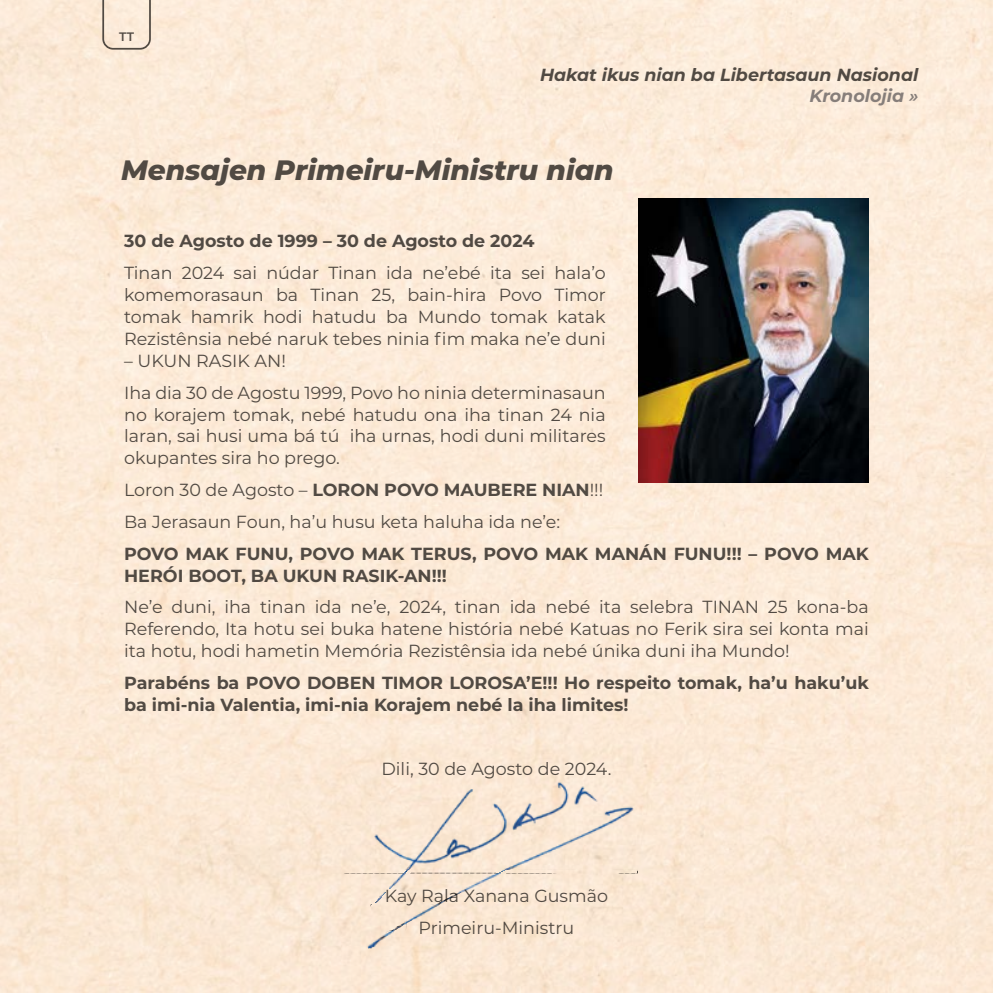
<style>
.page{position:relative;width:993px;height:993px;background:#fff}
.page>*{position:absolute;margin:0;border:0;box-sizing:border-box;transform-origin:0 0}
.t1{font:italic 800 28px "Montserrat";color:#514a43}
.t2{font:17.5px/21.9px "Montserrat";color:#514a43;text-align:justify}
.t3{font:700 17.5px/21.9px "Montserrat";color:#514a43}
.t4{font:italic 700 17.5px/21px "Montserrat";color:#514a43;text-align:right}
.t5{font:600 12.25px "Montserrat";color:#514a43}
.s1{color:#867e7a}
.s2{font-weight:600;color:#867e7a}
.s3{font-weight:700}
</style>
<div class="page">
<img style="left:0;top:0;width:992px;height:992px">
<img style="left:637px;top:198px;width:231px;height:284px">
<img style="left:339px;top:779px;width:298px;height:85px">
<svg style="left:322px;top:864px;width:315px;height:86px"></svg>
<svg style="left:101px;top:0;width:51px;height:50px"></svg>
<p class="t5" style="left:119px;top:28px;width:16px">TT</p>
<p class="t4" style="left:540px;top:63px;width:380px">Hakat ikus nian ba Libertasaun Nasional<br><span class="s1">Kronolojia</span> <span class="s2">»</span></p>
<h1 class="t1" style="left:121px;top:150px;width:494px">Mensajen Primeiru-Ministru nian</h1>
<p class="t3" style="left:124px;top:229px;width:412px">30 de Agosto de 1999 – 30 de Agosto de 2024</p>
<p class="t2" style="left:124px;top:261px;width:483px">Tinan 2024 sai núdar Tinan ida ne’ebé ita sei hala’o komemorasaun ba Tinan 25, bain-hira Povo Timor tomak hamrik hodi hatudu ba Mundo tomak katak Rezistênsia nebé naruk tebes ninia fim maka ne’e duni</p>
<p class="t2" style="left:124px;top:344px;width:483px;line-height:31.8px">– UKUN RASIK AN!<br>Iha dia 30 de Agostu 1999, Povo ho ninia determinasaun</p>
<p class="t2" style="left:124px;top:402px;width:483px">no korajem tomak, nebé hatudu ona iha tinan 24 nia laran, sai husi uma bá tú iha urnas, hodi duni militares okupantes sira ho prego.</p>
<p class="t2" style="left:124px;top:473px;width:480px;line-height:31.8px">Loron 30 de Agosto – <span class="s3">LORON POVO MAUBERE NIAN</span>!!!<br>Ba Jerasaun Foun, ha’u husu keta haluha ida ne’e:</p>
<p class="t3" style="left:124px;top:541px;width:746px">POVO MAK FUNU, POVO MAK TERUS, POVO MAK MANÁN FUNU!!! – POVO MAK<br>HERÓI BOOT, BA UKUN RASIK-AN!!!</p>
<p class="t2" style="left:124px;top:595px;width:746px">Ne’e duni, iha tinan ida ne’e, 2024, tinan ida nebé ita selebra TINAN 25 kona-ba Referendo, Ita hotu sei buka hatene história nebé Katuas no Ferik sira sei konta mai ita hotu, hodi hametin Memória Rezistênsia ida nebé únika duni iha Mundo!</p>
<p class="t3" style="left:124px;top:670px;width:746px">Parabéns ba POVO DOBEN TIMOR LOROSA’E!!! Ho respeito tomak, ha’u haku’uk ba imi-nia Valentia, imi-nia Korajem nebé la iha limites!</p>
<p class="t2" style="left:381px;top:756px;width:231px">Dili, 30 de Agosto de 2024.</p>
<p class="t2" style="left:384px;top:878px;width:225px;line-height:31.8px;text-align:center">Kay Rala Xanana Gusmão<br>Primeiru-Ministru</p>
</div>
